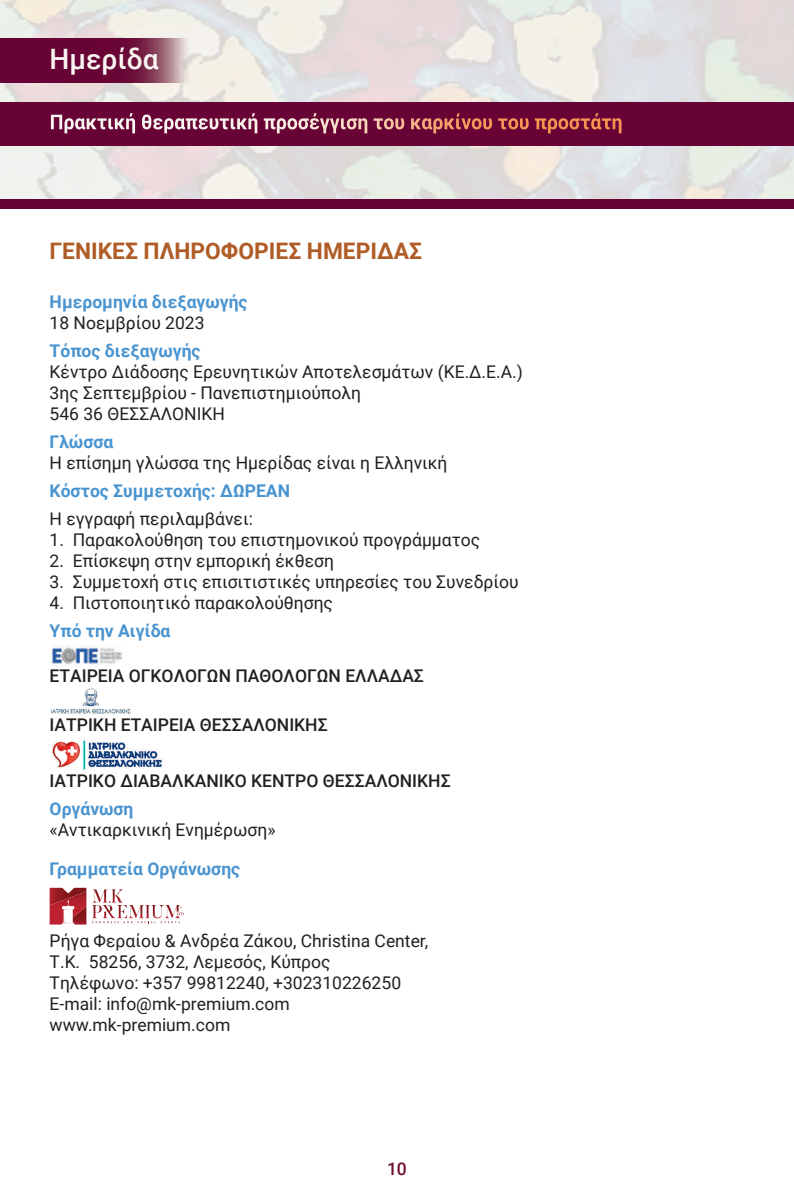
<style>
.page{position:relative;width:794px;height:1191px;background:#fff}
.page>*{position:absolute;margin:0;border:0;box-sizing:border-box;transform-origin:0 0}
.t1{font:500 28.18px "Roboto";color:#f9f5f1}
.t2{font:700 22.75px "Roboto";color:#af5c26}
.t3{font:17.5px/21px "Roboto";color:#231f20}
.t4{font:700 17.5px "Roboto";color:#4994d0}
.t5{font:500 17.5px "Roboto";color:#231f20}
.t6{font:500 17.5px "Roboto";color:#700d33}
</style>
<div class="page">
<img style="left:0;top:0;width:794px;height:199px">
<svg style="left:0;top:38px;width:190px;height:45px;background:#79224a"></svg>
<div style="left:0;top:199px;width:794px;height:9px;background:#680435"></div>
<div style="left:0;top:102px;width:794px;height:44px;background:#680435"></div>
<svg style="left:51px;top:113px;width:570px;height:20px"></svg>
<svg style="left:92px;top:889px;width:92px;height:34px"></svg>
<svg style="left:50px;top:887px;width:36px;height:37px"></svg>
<img style="left:52px;top:645px;width:70px;height:20px">
<img style="left:51px;top:688px;width:80px;height:27px">
<img style="left:52px;top:740px;width:110px;height:30px">
<h1 class="t1" style="left:50px;top:39px;width:110px">Ημερίδα</h1>
<h2 class="t2" style="left:50px;top:235px;width:374px">ΓΕΝΙΚΕΣ ΠΛΗΡΟΦΟΡΙΕΣ ΗΜΕΡΙΔΑΣ</h2>
<p class="t4" style="left:50px;top:289px;width:199px">Ημερομηνία διεξαγωγής</p>
<p class="t3" style="left:50px;top:311px;width:156px">18 Νοεμβρίου 2023</p>
<p class="t4" style="left:50px;top:338px;width:152px">Τόπος διεξαγωγής</p>
<p class="t3" style="left:50px;top:360px;width:475px">Κέντρο Διάδοσης Ερευνητικών Αποτελεσμάτων (ΚΕ.Δ.Ε.Α.)<br>3ης Σεπτεμβρίου - Πανεπιστημιούπολη<br>546 36 ΘΕΣΣΑΛΟΝΙΚΗ</p>
<p class="t4" style="left:50px;top:429px;width:65px">Γλώσσα</p>
<p class="t3" style="left:50px;top:451px;width:399px">Η επίσημη γλώσσα της Ημερίδας είναι η Ελληνική</p>
<p class="t4" style="left:50px;top:478px;width:242px">Κόστος Συμμετοχής: ΔΩΡΕΑΝ</p>
<p class="t3" style="left:50px;top:507px;width:205px">Η εγγραφή περιλαμβάνει:</p>
<p class="t3" style="left:50px;top:528px;width:432px">1. Παρακολούθηση του επιστημονικού προγράμματος</p>
<p class="t3" style="left:50px;top:549px;width:286px">2. Επίσκεψη στην εμπορική έκθεση</p>
<p class="t3" style="left:50px;top:570px;width:470px">3. Συμμετοχή στις επισιτιστικές υπηρεσίες του Συνεδρίου</p>
<p class="t3" style="left:50px;top:591px;width:285px">4. Πιστοποιητικό παρακολούθησης</p>
<p class="t4" style="left:50px;top:618px;width:122px">Υπό την Αιγίδα</p>
<p class="t5" style="left:50px;top:664px;width:376px">ΕΤΑΙΡΕΙΑ ΟΓΚΟΛΟΓΩΝ ΠΑΘΟΛΟΓΩΝ ΕΛΛΑΔΑΣ</p>
<p class="t5" style="left:50px;top:713px;width:280px">ΙΑΤΡΙΚΗ ΕΤΑΙΡΕΙΑ ΘΕΣΣΑΛΟΝΙΚΗΣ</p>
<p class="t5" style="left:50px;top:769px;width:402px">ΙΑΤΡΙΚΟ ΔΙΑΒΑΛΚΑΝΙΚΟ ΚΕΝΤΡΟ ΘΕΣΣΑΛΟΝΙΚΗΣ</p>
<p class="t4" style="left:50px;top:797px;width:85px">Οργάνωση</p>
<p class="t3" style="left:50px;top:819px;width:227px">«Αντικαρκινική Ενημέρωση»</p>
<p class="t4" style="left:50px;top:856px;width:192px">Γραμματεία Οργάνωσης</p>
<p class="t3" style="left:50px;top:929px;width:380px">Ρήγα Φεραίου &amp; Ανδρέα Ζάκου, Christina Center, Τ.Κ. 58256, 3732, Λεμεσός, Κύπρος<br>Τηλέφωνο: +357 99812240, +302310226250<br>E-mail: info@mk-premium.com www.mk-premium.com</p>
<p class="t6" style="left:387px;top:1156px;width:21px">10</p>
</div>
